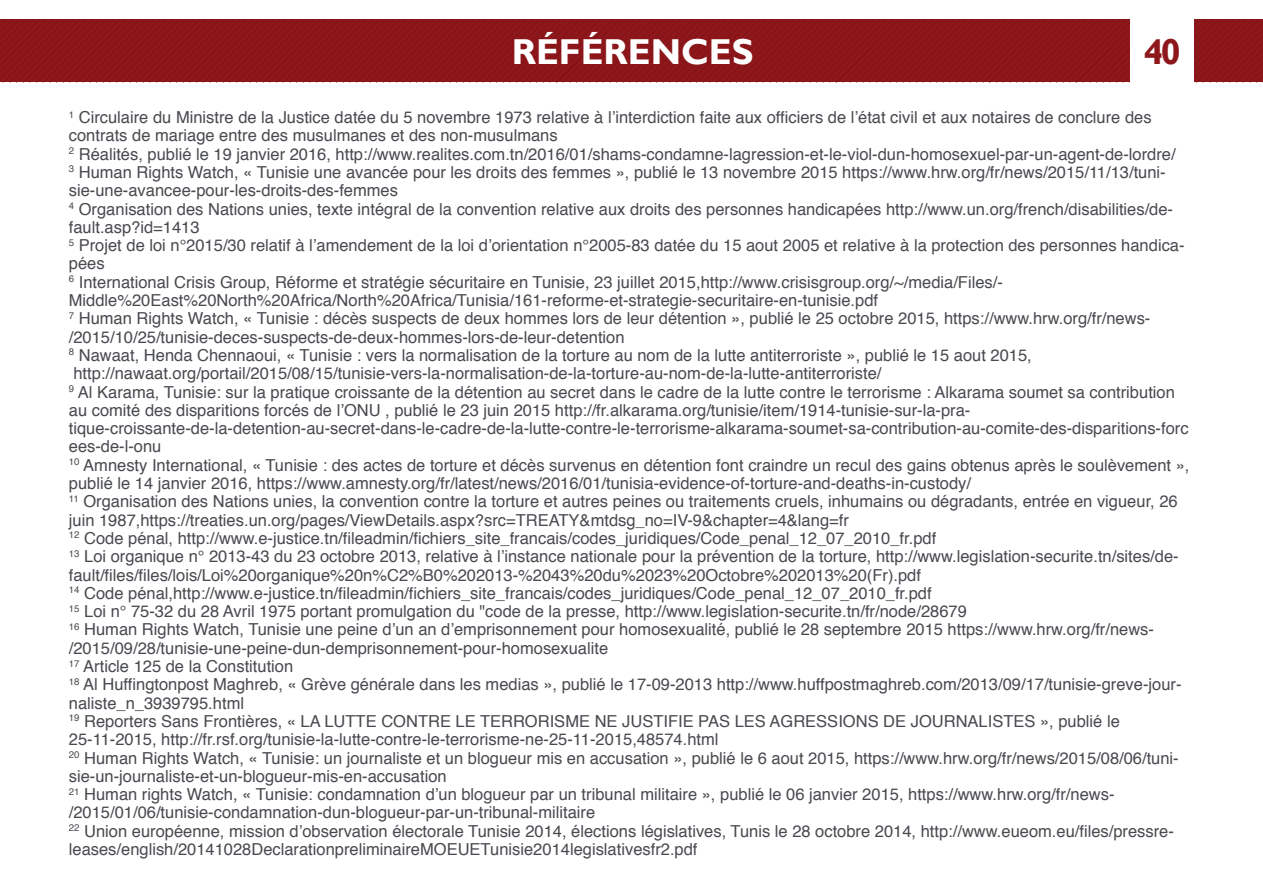
<style>
.page{position:relative;width:1263px;height:893px;background:#fff}
.page>*{position:absolute;margin:0;border:0;box-sizing:border-box;transform-origin:0 0}
.t1{font:700 36px "Gill Sans";color:#fff}
.t2{font:700 36px "Gill Sans";color:#8d171b}
.t3{font:16.5px/18.3px "Helvetica";color:#484a4f}
</style>
<div class="page">
<svg style="left:0;top:20px;width:1263px;height:62px;background:#8a1519"></svg>
<div style="left:1131px;top:15px;width:63px;height:71px;background:#fff"></div>
<h1 class="t1" style="left:512px;top:30px;width:243px">RÉFÉRENCES</h1>
<h1 class="t2" style="left:1143px;top:30px;width:39px">40</h1>
<p class="t3" style="left:69px;top:109px;width:1122px"><sup>1</sup> Circulaire du Ministre de la Justice datée du 5 novembre 1973 relative à l’interdiction faite aux officiers de l’état civil et aux notaires de conclure des contrats de mariage entre des musulmanes et des non-musulmans<br><sup>2</sup> Réalités, publié le 19 janvier 2016, http://www.realites.com.tn/2016/01/shams-condamne-lagression-et-le-viol-dun-homosexuel-par-un-agent-de-lordre/<br><sup>3</sup> Human Rights Watch, « Tunisie une avancée pour les droits des femmes », publié le 13 novembre 2015 https://www.hrw.org/fr/news/2015/11/13/tuni&shy;sie-une-avancee-pour-les-droits-des-femmes<br><sup>4</sup> Organisation des Nations unies, texte intégral de la convention relative aux droits des personnes handicapées http://www.un.org/french/disabilities/de&shy;fault.asp?id=1413<br><sup>5</sup> Projet de loi n°2015/30 relatif à l’amendement de la loi d’orientation n°2005-83 datée du 15 aout 2005 et relative à la protection des personnes handica&shy;pées<br><sup>6</sup> International Crisis Group, Réforme et stratégie sécuritaire en Tunisie, 23 juillet 2015,http://www.crisisgroup.org/~/media/Files/- Middle%20East%20North%20Africa/North%20Africa/Tunisia/161-reforme-et-strategie-securitaire-en-tunisie.pdf<br><sup>7</sup> Human Rights Watch, « Tunisie : décès suspects de deux hommes lors de leur détention », publié le 25 octobre 2015, https://www.hrw.org/fr/news-/2015/10/25/tunisie-deces-suspects-de-deux-hommes-lors-de-leur-detention<br><sup>8</sup> Nawaat, Henda Chennaoui, « Tunisie : vers la normalisation de la torture au nom de la lutte antiterroriste », publié le 15 aout 2015, http://nawaat.org/portail/2015/08/15/tunisie-vers-la-normalisation-de-la-torture-au-nom-de-la-lutte-antiterroriste/<br><sup>9</sup> Al Karama, Tunisie: sur la pratique croissante de la détention au secret dans le cadre de la lutte contre le terrorisme : Alkarama soumet sa contribution au comité des disparitions forcés de l’ONU , publié le 23 juin 2015 http://fr.alkarama.org/tunisie/item/1914-tunisie-sur-la-pra&shy;tique-croissante-de-la-detention-au-secret-dans-le-cadre-de-la-lutte-contre-le-terrorisme-alkarama-soumet-sa-contribution-au-comite-des-disparitions-forc ees-de-l-onu<br><sup>10</sup> Amnesty International, « Tunisie : des actes de torture et décès survenus en détention font craindre un recul des gains obtenus après le soulèvement », publié le 14 janvier 2016, https://www.amnesty.org/fr/latest/news/2016/01/tunisia-evidence-of-torture-and-deaths-in-custody/<br><sup>11</sup> Organisation des Nations unies, la convention contre la torture et autres peines ou traitements cruels, inhumains ou dégradants, entrée en vigueur, 26 juin 1987,https://treaties.un.org/pages/ViewDetails.aspx?src=TREATY&amp;mtdsg_no=IV-9&amp;chapter=4&amp;lang=fr<br><sup>12</sup> Code pénal, http://www.e-justice.tn/fileadmin/fichiers_site_francais/codes_juridiques/Code_penal_12_07_2010_fr.pdf<br><sup>13</sup> Loi organique n° 2013-43 du 23 octobre 2013, relative à l’instance nationale pour la prévention de la torture, http://www.legislation-securite.tn/sites/de&shy;fault/files/files/lois/Loi%20organique%20n%C2%B0%202013-%2043%20du%2023%20Octobre%202013%20(Fr).pdf<br><sup>14</sup> Code pénal,http://www.e-justice.tn/fileadmin/fichiers_site_francais/codes_juridiques/Code_penal_12_07_2010_fr.pdf<br><sup>15</sup> Loi n° 75-32 du 28 Avril 1975 portant promulgation du "code de la presse, http://www.legislation-securite.tn/fr/node/28679<br><sup>16</sup> Human Rights Watch, Tunisie une peine d’un an d’emprisonnement pour homosexualité, publié le 28 septembre 2015 https://www.hrw.org/fr/news-/2015/09/28/tunisie-une-peine-dun-demprisonnement-pour-homosexualite<br><sup>17</sup> Article 125 de la Constitution<br><sup>18</sup> Al Huffingtonpost Maghreb, « Grève générale dans les medias », publié le 17-09-2013 http://www.huffpostmaghreb.com/2013/09/17/tunisie-greve-jour&shy;naliste_n_3939795.html<br><sup>19</sup> Reporters Sans Frontières, « LA LUTTE CONTRE LE TERRORISME NE JUSTIFIE PAS LES AGRESSIONS DE JOURNALISTES », publié le 25-11-2015, http://fr.rsf.org/tunisie-la-lutte-contre-le-terrorisme-ne-25-11-2015,48574.html<br><sup>20</sup> Human Rights Watch, « Tunisie: un journaliste et un blogueur mis en accusation », publié le 6 aout 2015, https://www.hrw.org/fr/news/2015/08/06/tuni&shy;sie-un-journaliste-et-un-blogueur-mis-en-accusation<br><sup>21</sup> Human rights Watch, « Tunisie: condamnation d’un blogueur par un tribunal militaire », publié le 06 janvier 2015, https://www.hrw.org/fr/news-/2015/01/06/tunisie-condamnation-dun-blogueur-par-un-tribunal-militaire<br><sup>22</sup> Union européenne, mission d’observation électorale Tunisie 2014, élections législatives, Tunis le 28 octobre 2014, http://www.eueom.eu/files/pressre&shy;leases/english/20141028DeclarationpreliminaireMOEUETunisie2014legislativesfr2.pdf</p>
</div>
